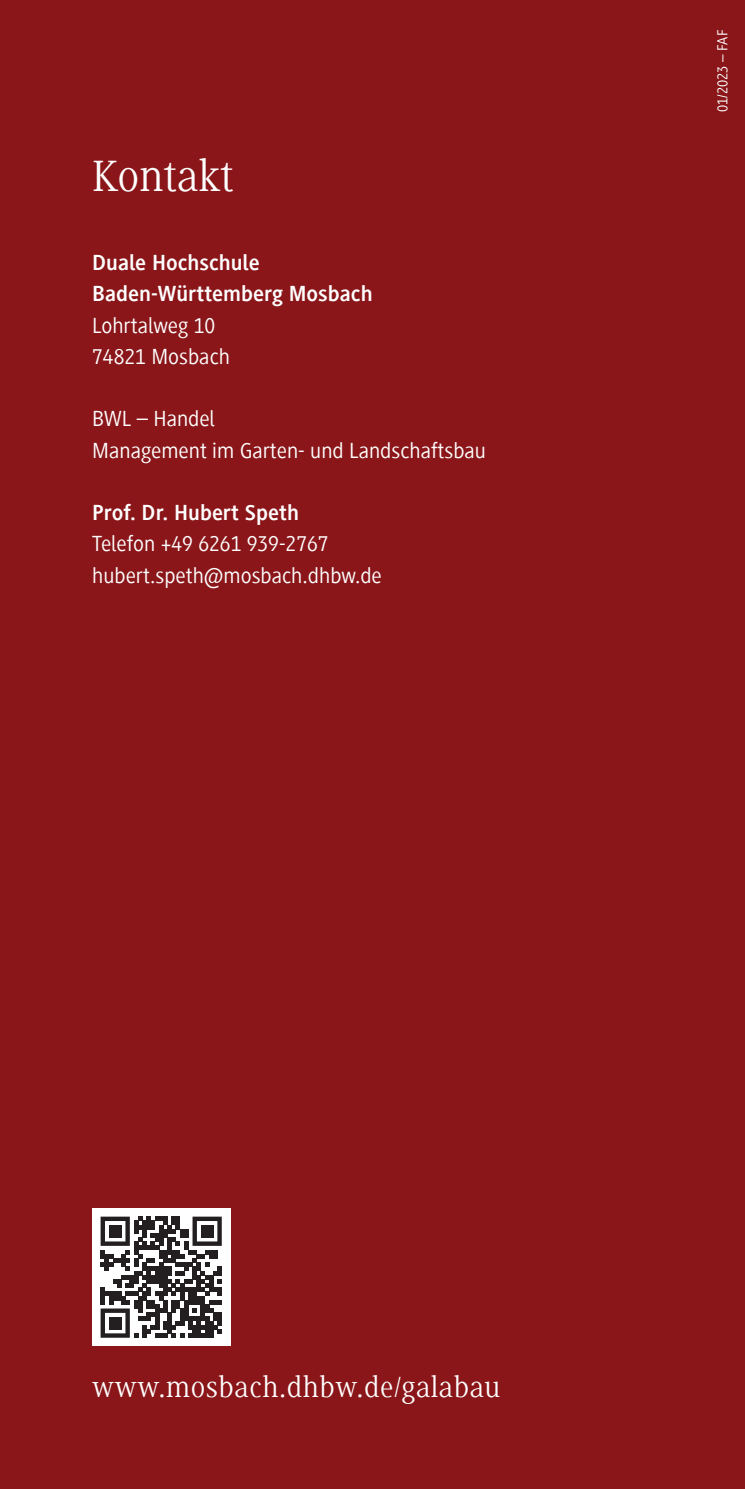
<style>
.page{position:relative;width:745px;height:1489px;background:#fff}
.page>*{position:absolute;margin:0;border:0;box-sizing:border-box;transform-origin:0 0}
.t1{font:45px "Generis Serif Com";color:#fff}
.t2{font:30px "Generis Serif Com";letter-spacing:.02em;color:#fff}
.t3{font:22.5px/31.2px "Generis Sans Com";color:#fff}
.t4{font:700 22.5px/31.2px "Generis Sans Com";color:#fff}
.t5{font:15px "Generis Sans Com";color:#fff}
</style>
<div class="page">
<div style="left:0;top:0;width:744px;height:1488px;background:#8a1619"></div>
<div style="left:92px;top:1208px;width:138px;height:137px;background:#fff"></div>
<svg style="left:100px;top:1216px;width:122px;height:121px"></svg>
<div style="left:109px;top:1224px;width:12px;height:13px;background:#231f20"></div>
<div style="left:201px;top:1224px;width:12px;height:13px;background:#231f20"></div>
<div style="left:109px;top:1316px;width:12px;height:13px;background:#231f20"></div>
<h1 class="t1" style="left:92px;top:151px;width:143px">Kontakt</h1>
<p class="t4" style="left:92px;top:247px;width:282px">Duale Hochschule<br>Baden-Württemberg Mosbach</p>
<p class="t3" style="left:92px;top:309px;width:139px">Lohrtalweg 10<br>74821 Mosbach</p>
<p class="t3" style="left:92px;top:403px;width:395px">BWL – Handel<br>Management im Garten- und Landschaftsbau</p>
<p class="t4" style="left:92px;top:497px;width:208px">Prof. Dr. Hubert Speth</p>
<p class="t3" style="left:92px;top:528px;width:291px">Telefon +49 6261 939-2767 hubert.speth@mosbach.dhbw.de</p>
<p class="t5" style="left:714px;top:112px;width:84px;rotate:-90deg">01/2023 – FAF</p>
<h2 class="t2" style="left:92px;top:1369px;width:409px">www.mosbach.dhbw.de/galabau</h2>
</div>
